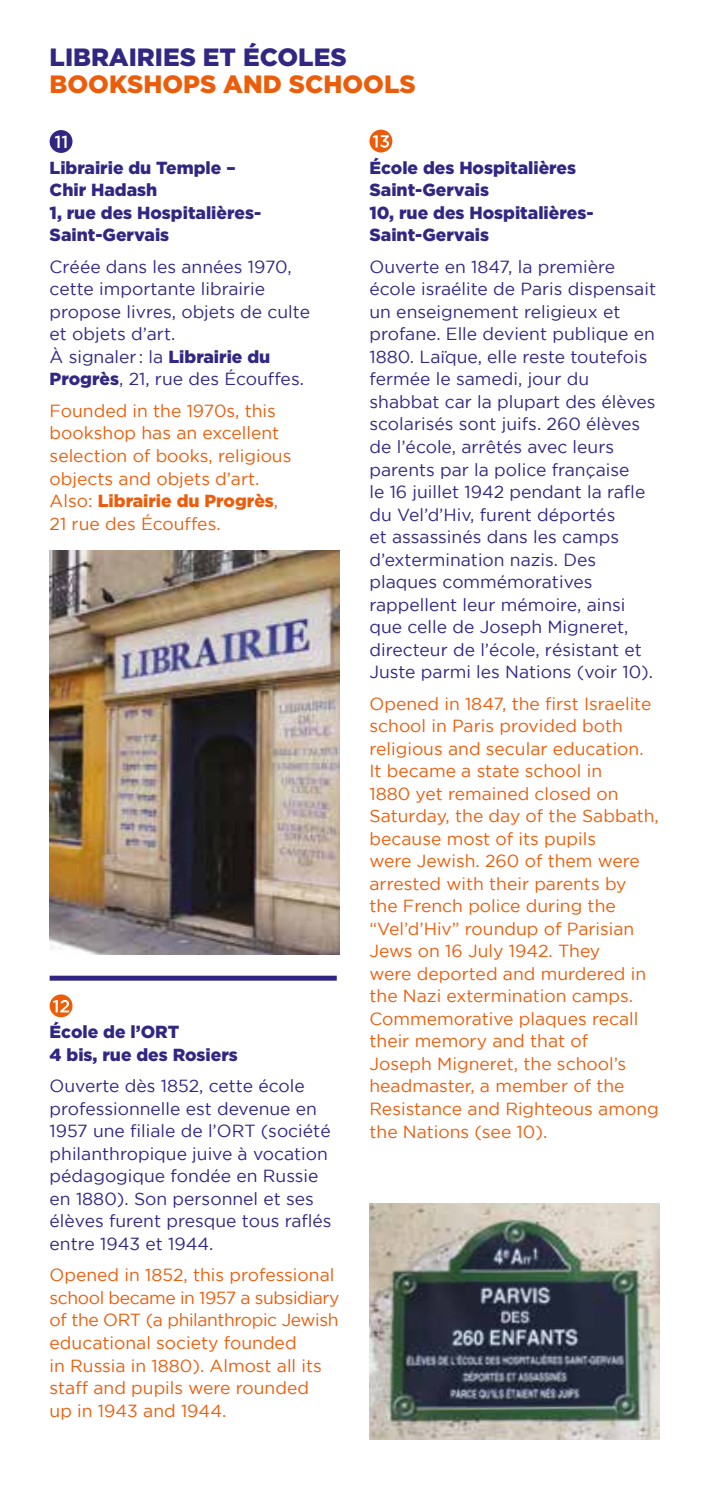
<style>
.page{position:relative;width:709px;height:1489px;background:#fff}
.page>*{position:absolute;margin:0;border:0;box-sizing:border-box;transform-origin:0 0}
.t1{font:900 25px "Gotham";color:#eb5d0b}
.t2{font:900 25px "Gotham";color:#312783}
.t3{font:17.5px/22.5px "Gotham";color:#312783}
.t4{font:17.5px/22.5px "Gotham";color:#eb5d0b}
.t5{font:900 17.5px/22.5px "Gotham";color:#312783}
.s1{font-weight:900}
</style>
<div class="page">
<div style="left:50px;top:130px;width:22px;height:23px;background:#312783;border-radius:50%"></div>
<svg style="left:55px;top:136px;width:12px;height:12px"></svg>
<div style="left:50px;top:975px;width:287px;height:5px;background:#312783"></div>
<div style="left:50px;top:994px;width:22px;height:23px;background:#eb5d0b;border-radius:50%"></div>
<svg style="left:53px;top:1000px;width:16px;height:12px"></svg>
<div style="left:369px;top:130px;width:23px;height:22px;background:#eb5d0b;border-radius:50%"></div>
<svg style="left:373px;top:135px;width:16px;height:13px"></svg>
<img style="left:50px;top:550px;width:289px;height:404px">
<img style="left:369px;top:1203px;width:290px;height:236px">
<h1 class="t2" style="left:50px;top:42px;width:298px">LIBRAIRIES ET ÉCOLES</h1>
<h1 class="t1" style="left:50px;top:69px;width:367px">BOOKSHOPS AND SCHOOLS</h1>
<p class="t5" style="left:50px;top:156px;width:213px">Librairie du Temple –<br>Chir Hadash<br>1, rue des Hospitalières-<br>Saint-Gervais</p>
<p class="t3" style="left:50px;top:255px;width:262px">Créée dans les années 1970, cette importante librairie propose livres, objets de culte et objets d’art.<br>À signaler : la <span class="s1">Librairie du<br>Progrès</span>, 21, rue des Écouffes.</p>
<p class="t4" style="left:50px;top:399px;width:243px">Founded in the 1970s, this bookshop has an excellent selection of books, religious objects and objets d’art.<br>Also: <span class="s1">Librairie du Progrès</span>,<br>21 rue des Écouffes.</p>
<p class="t5" style="left:50px;top:1020px;width:190px">École de l’ORT<br>4 bis, rue des Rosiers</p>
<p class="t3" style="left:50px;top:1074px;width:283px">Ouverte dès 1852, cette école professionnelle est devenue en<br>1957 une filiale de l’ORT (société philanthropique juive à vocation pédagogique fondée en Russie en 1880). Son personnel et ses élèves furent presque tous raflés entre 1943 et 1944.</p>
<p class="t4" style="left:50px;top:1263px;width:291px">Opened in 1852, this professional school became in 1957 a subsidiary of the ORT (a philanthropic Jewish educational society founded<br>in Russia in 1880). Almost all its staff and pupils were rounded<br>up in 1943 and 1944.</p>
<p class="t5" style="left:369px;top:156px;width:225px">École des Hospitalières<br>Saint-Gervais<br>10, rue des Hospitalières-<br>Saint-Gervais</p>
<p class="t3" style="left:369px;top:255px;width:288px">Ouverte en 1847, la première école israélite de Paris dispensait un enseignement religieux et profane. Elle devient publique en<br>1880. Laïque, elle reste toutefois fermée le samedi, jour du shabbat car la plupart des élèves scolarisés sont juifs. 260 élèves de l’école, arrêtés avec leurs parents par la police française<br>le 16 juillet 1942 pendant la rafle du Vel’d’Hiv, furent déportés<br>et assassinés dans les camps d’extermination nazis. Des plaques commémoratives rappellent leur mémoire, ainsi que celle de Joseph Migneret, directeur de l’école, résistant et<br>Juste parmi les Nations (voir 10).</p>
<p class="t4" style="left:369px;top:692px;width:291px">Opened in 1847, the first Israelite school in Paris provided both religious and secular education.<br>It became a state school in<br>1880 yet remained closed on<br>Saturday, the day of the Sabbath, because most of its pupils<br>were Jewish. 260 of them were arrested with their parents by the French police during the “Vel’d’Hiv” roundup of Parisian<br>Jews on 16 July 1942. They<br>were deported and murdered in the Nazi extermination camps.<br>Commemorative plaques recall their memory and that of<br>Joseph Migneret, the school’s headmaster, a member of the<br>Resistance and Righteous among the Nations (see 10).</p>
</div>
